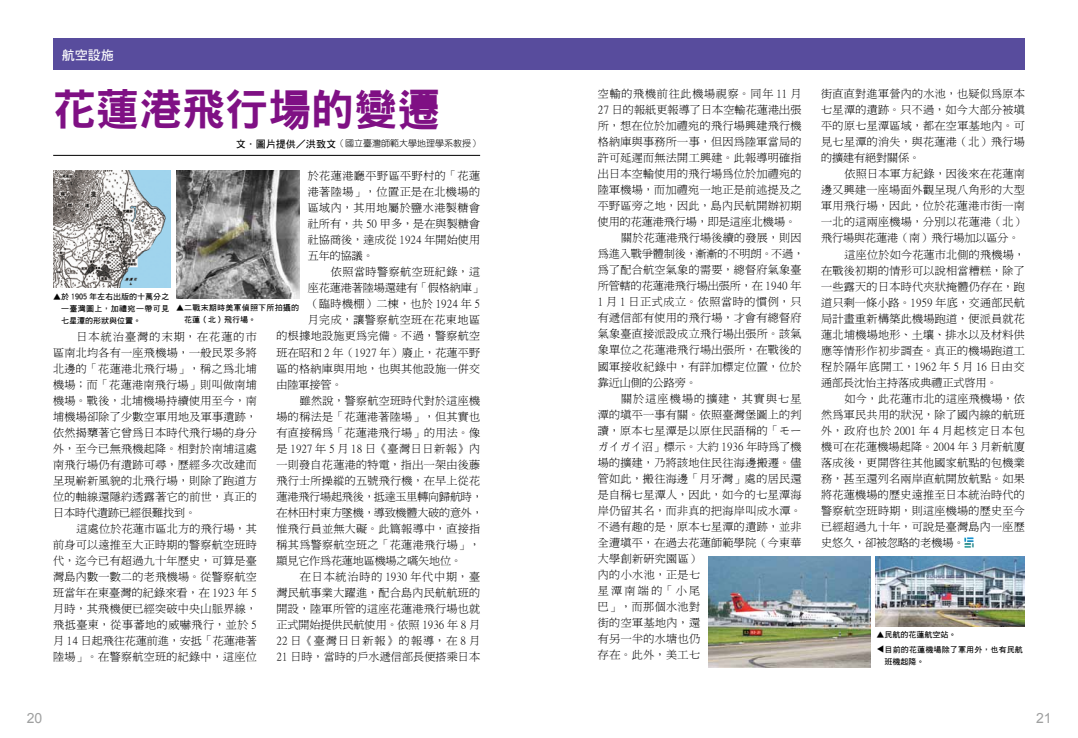
<style>
.page{position:relative;width:1078px;height:738px;background:#fff}
.page>*{position:absolute;margin:0;border:0;box-sizing:border-box;transform-origin:0 0}
.t1{font:43px "DFN Hei W9 WINP BF";color:#7f1084}
.t2{font:14px "Arial";color:#9fa0a0}
.t3{font:13px "DF Hei W7 WIN BF";color:#fff}
.t4{font:11px/16px "Ming Li U";letter-spacing:.03em;color:#000;text-align:justify}
.t5{font:11px "Ming Li U";color:#000}
.t6{font:11px "Ming Li U";letter-spacing:-.01em;color:#000}
.t7{font:11px "Ming Li U";letter-spacing:.06em;color:#000}
.t8{font:11px "Ming Li U";letter-spacing:.105em;color:#000}
.t9{font:11px "Ming Li U";letter-spacing:.05em;color:#000}
.t10{font:11px "Ming Li U";letter-spacing:.08em;color:#000}
.t11{font:11px "Ming Li U";letter-spacing:.09em;color:#000}
.t12{font:11px "Ming Li U";letter-spacing:.075em;color:#000}
.t13{font:11px "Ming Li U";letter-spacing:.085em;color:#000}
.t14{font:9px "DF Yuan W3 WIN BF";color:#000}
.t15{font:8px/12px "DF Hei W7 WIN BF";letter-spacing:.02em;color:#000}
.t16{font:8px "DF Hei W7 WIN BF";color:#000}
.s1{font-family:"DF Hei W7 WIN BF";font-size:10px}
</style>
<div class="page">
<hr style="left:53px;top:155px;width:427px;height:1px;background:#000">
<div style="left:53px;top:39px;width:971px;height:31px;background:#584c9d"></div>
<svg style="left:964px;top:537px;width:9px;height:10px"></svg>
<img style="left:53px;top:170px;width:118px;height:117px">
<img style="left:176px;top:170px;width:123px;height:128px">
<img style="left:708px;top:556px;width:162px;height:110px">
<img style="left:875px;top:556px;width:149px;height:69px">
<p class="t3" style="left:62px;top:48px;width:54px">航空設施</p>
<h1 class="t1" style="left:53px;top:88px;width:388px">花蓮港飛行場的變遷</h1>
<p class="t14" style="left:236px;top:139px;width:245px"><span class="s1">文．圖片提供／洪致文</span>（國立臺灣師範大學地理學系教授）</p>
<p class="t4" style="left:307px;top:168px;width:174px">於花蓮港廳平野區平野村的「花蓮港著陸場」，位置正是在北機場的區域內，其用地屬於鹽水港製糖會社所有，共 50 甲多，是在與製糖會社協商後，達成從 1924 年開始使用五年的協議。</p>
<p class="t9" style="left:331px;top:266px;width:151px">依照當時警察航空班紀錄，這</p>
<p class="t5" style="left:307px;top:282px;width:177px">座花蓮港著陸場還建有「假格納庫」</p>
<p class="t4" style="left:307px;top:296px;width:174px">（臨時機棚）二棟，也於 1924 年 5</p>
<p class="t9" style="left:307px;top:314px;width:174px">月完成，讓警察航空班在花東地區</p>
<p class="t4" style="left:276px;top:328px;width:205px">的根據地設施更為完備。不過，警察航空</p>
<p class="t4" style="left:276px;top:344px;width:205px">班在昭和 2 年（1927 年）廢止，花蓮平野</p>
<p class="t4" style="left:276px;top:360px;width:205px">區的格納庫與用地，也與其他設施一併交</p>
<p class="t4" style="left:276px;top:376px;width:67px">由陸軍接管。</p>
<p class="t4" style="left:300px;top:392px;width:182px">雖然說，警察航空班時代對於這座機</p>
<p class="t4" style="left:276px;top:408px;width:205px">場的稱法是「花蓮港著陸場」，但其實也</p>
<p class="t4" style="left:276px;top:424px;width:205px">有直接稱為「花蓮港飛行場」的用法。像</p>
<p class="t7" style="left:276px;top:442px;width:205px">是 1927 年 5 月 18 日《臺灣日日新報》內</p>
<p class="t4" style="left:276px;top:456px;width:205px">一則發自花蓮港的特電，指出一架由後藤</p>
<p class="t4" style="left:276px;top:472px;width:205px">飛行士所操縱的五號飛行機，在早上從花</p>
<p class="t6" style="left:276px;top:490px;width:208px">蓮港飛行場起飛後，抵達玉里轉向歸航時，</p>
<p class="t6" style="left:276px;top:506px;width:208px">在林田村東方墜機，導致機體大破的意外，</p>
<p class="t4" style="left:276px;top:520px;width:205px">惟飛行員並無大礙。此篇報導中，直接指</p>
<p class="t4" style="left:276px;top:536px;width:205px">稱其為警察航空班之「花蓮港飛行場」，</p>
<p class="t6" style="left:276px;top:554px;width:187px">顯見它作為花蓮地區機場之嚆矢地位。</p>
<p class="t13" style="left:300px;top:570px;width:182px">在日本統治時的 1930 年代中期，臺</p>
<p class="t4" style="left:276px;top:584px;width:205px">灣民航事業大躍進，配合島內民航航班的</p>
<p class="t4" style="left:276px;top:600px;width:205px">開設，陸軍所管的這座花蓮港飛行場也就</p>
<p class="t5" style="left:276px;top:618px;width:205px">正式開始提供民航使用。依照 1936 年 8 月</p>
<p class="t8" style="left:276px;top:634px;width:205px">22 日《臺灣日日新報》的報導，在 8 月</p>
<p class="t4" style="left:276px;top:648px;width:205px">21 日時，當時的戶水遞信部長便搭乘日本</p>
<p class="t15" style="left:61px;top:290px;width:109px;text-align:justify;text-indent:-8px">▲於 1905 年左右出版的十萬分之一臺灣圖上，加禮宛一帶可見七星潭的形狀與位置。</p>
<p class="t15" style="left:184px;top:301px;width:117px;text-indent:-8px">▲二戰末期時美軍偵照下所拍攝的花蓮 ( 北 ) 飛行場。</p>
<p class="t4" style="left:53px;top:328px;width:205px;text-indent:23px">日本統治臺灣的末期，在花蓮的市區南北均各有一座飛機場，一般民眾多將北邊的「花蓮港北飛行場」，稱之為北埔機場；而「花蓮港南飛行場」則叫做南埔機場。戰後，北埔機場持續使用至今，南埔機場卻除了少數空軍用地及軍事遺跡，依然揭櫫著它曾為日本時代飛行場的身分外，至今已無飛機起降。相對於南埔這處南飛行場仍有遺跡可尋，歷經多次改建而呈現嶄新風貌的北飛行場，則除了跑道方位的軸線還隱約透露著它的前世，真正的日本時代遺跡已經很難找到。</p>
<p class="t4" style="left:53px;top:520px;width:205px;text-indent:23px">這處位於花蓮市區北方的飛行場，其前身可以遠推至大正時期的警察航空班時代，迄今已有超過九十年歷史，可算是臺灣島內數一數二的老飛機場。從警察航空班當年在東臺灣的紀錄來看，在 1923 年 5月時，其飛機便已經突破中央山脈界線，飛抵臺東，從事蕃地的威嚇飛行，並於 5月 14 日起飛往花蓮前進，安抵「花蓮港著陸場」。在警察航空班的紀錄中，這座位</p>
<p class="t12" style="left:597px;top:88px;width:205px">空輸的飛機前往此機場視察。同年 11 月</p>
<p class="t4" style="left:597px;top:102px;width:205px">27 日的報紙更報導了日本空輸花蓮港出張</p>
<p class="t4" style="left:597px;top:118px;width:205px">所，想在位於加禮宛的飛行場興建飛行機</p>
<p class="t4" style="left:597px;top:134px;width:205px">格納庫與事務所一事，但因為陸軍當局的</p>
<p class="t4" style="left:597px;top:150px;width:205px">許可延遲而無法開工興建。此報導明確指</p>
<p class="t4" style="left:597px;top:166px;width:205px">出日本空輸使用的飛行場為位於加禮宛的</p>
<p class="t4" style="left:597px;top:182px;width:205px">陸軍機場，而加禮宛一地正是前述提及之</p>
<p class="t4" style="left:597px;top:198px;width:205px">平野區旁之地，因此，島內民航開辦初期</p>
<p class="t5" style="left:597px;top:216px;width:199px">使用的花蓮港飛行場，即是這座北機場。</p>
<p class="t4" style="left:621px;top:230px;width:182px">關於花蓮港飛行場後續的發展，則因</p>
<p class="t5" style="left:597px;top:248px;width:208px">為進入戰爭體制後，漸漸的不明朗。不過，</p>
<p class="t4" style="left:597px;top:262px;width:205px">為了配合航空氣象的需要，總督府氣象臺</p>
<p class="t5" style="left:597px;top:280px;width:205px">所管轄的花蓮港飛行場出張所，在 1940 年</p>
<p class="t7" style="left:597px;top:296px;width:205px">1 月 1 日正式成立。依照當時的慣例，只</p>
<p class="t4" style="left:597px;top:310px;width:205px">有遞信部有使用的飛行場，才會有總督府</p>
<p class="t4" style="left:597px;top:326px;width:205px">氣象臺直接派設成立飛行場出張所。該氣</p>
<p class="t4" style="left:597px;top:342px;width:205px">象單位之花蓮港飛行場出張所，在戰後的</p>
<p class="t4" style="left:597px;top:358px;width:205px">國軍接收紀錄中，有詳加標定位置，位於</p>
<p class="t5" style="left:597px;top:376px;width:100px">靠近山側的公路旁。</p>
<p class="t8" style="left:621px;top:392px;width:182px">關於這座機場的擴建，其實與七星</p>
<p class="t4" style="left:597px;top:406px;width:205px">潭的填平一事有關。依照臺灣堡圖上的判</p>
<p class="t4" style="left:597px;top:422px;width:205px">讀，原本七星潭是以原住民語稱的「モー</p>
<p class="t5" style="left:597px;top:440px;width:205px">ガイガイ沼」標示。大約 1936 年時為了機</p>
<p class="t4" style="left:597px;top:454px;width:205px">場的擴建，乃將該地住民往海邊搬遷。儘</p>
<p class="t4" style="left:597px;top:470px;width:205px">管如此，搬往海邊「月牙灣」處的居民還</p>
<p class="t4" style="left:597px;top:486px;width:205px">是自稱七星潭人，因此，如今的七星潭海</p>
<p class="t4" style="left:597px;top:502px;width:205px">岸仍留其名，而非真的把海岸叫成水潭。</p>
<p class="t4" style="left:597px;top:518px;width:205px">不過有趣的是，原本七星潭的遺跡，並非</p>
<p class="t4" style="left:597px;top:534px;width:205px">全遭填平，在過去花蓮師範學院（今東華</p>
<p class="t4" style="left:597px;top:550px;width:104px">大學創新研究園區）</p>
<p class="t4" style="left:597px;top:566px;width:104px">內的小水池，正是七</p>
<p class="t4" style="left:597px;top:582px;width:104px">星潭南端的「小尾</p>
<p class="t4" style="left:597px;top:598px;width:104px">巴」，而那個水池對</p>
<p class="t4" style="left:597px;top:614px;width:104px">街的空軍基地內，還</p>
<p class="t4" style="left:597px;top:630px;width:104px">有另一半的水塘也仍</p>
<p class="t4" style="left:597px;top:646px;width:104px">存在。此外，美工七</p>
<p class="t4" style="left:821px;top:86px;width:205px">街直直對進軍營內的水池，也疑似為原本七星潭的遺跡。只不過，如今大部分被填平的原七星潭區域，都在空軍基地內。可見七星潭的消失，與花蓮港（北）飛行場的擴建有絕對關係。</p>
<p class="t4" style="left:844px;top:166px;width:182px">依照日本軍方紀錄，因後來在花蓮南</p>
<p class="t4" style="left:821px;top:182px;width:205px">邊又興建一座場面外觀呈現八角形的大型</p>
<p class="t4" style="left:821px;top:198px;width:205px">軍用飛行場，因此，位於花蓮港市街一南</p>
<p class="t4" style="left:821px;top:214px;width:205px">一北的這兩座機場，分別以花蓮港（北）</p>
<p class="t5" style="left:821px;top:232px;width:199px">飛行場與花蓮港（南）飛行場加以區分。</p>
<p class="t4" style="left:844px;top:246px;width:182px">這座位於如今花蓮市北側的飛機場，</p>
<p class="t4" style="left:821px;top:262px;width:205px">在戰後初期的情形可以說相當糟糕，除了</p>
<p class="t4" style="left:821px;top:278px;width:205px">一些露天的日本時代夾狀掩體仍存在，跑</p>
<p class="t4" style="left:821px;top:294px;width:205px">道只剩一條小路。1959 年底，交通部民航</p>
<p class="t4" style="left:821px;top:310px;width:205px">局計畫重新構築此機場跑道，便派員就花</p>
<p class="t4" style="left:821px;top:326px;width:205px">蓮北埔機場地形、土壤、排水以及材料供</p>
<p class="t4" style="left:821px;top:342px;width:205px">應等情形作初步調查。真正的機場跑道工</p>
<p class="t10" style="left:821px;top:360px;width:205px">程於隔年底開工，1962 年 5 月 16 日由交</p>
<p class="t5" style="left:821px;top:376px;width:177px">通部長沈怡主持落成典禮正式啟用。</p>
<p class="t4" style="left:844px;top:390px;width:182px">如今，此花蓮市北的這座飛機場，依</p>
<p class="t4" style="left:821px;top:406px;width:205px">然為軍民共用的狀況，除了國內線的航班</p>
<p class="t11" style="left:821px;top:424px;width:205px">外，政府也於 2001 年 4 月起核定日本包</p>
<p class="t4" style="left:821px;top:438px;width:205px">機可在花蓮機場起降。2004 年 3 月新航廈</p>
<p class="t4" style="left:821px;top:454px;width:205px">落成後，更開啟往其他國家航點的包機業</p>
<p class="t4" style="left:821px;top:470px;width:205px">務，甚至還列名兩岸直航開放航點。如果</p>
<p class="t4" style="left:821px;top:486px;width:205px">將花蓮機場的歷史遠推至日本統治時代的</p>
<p class="t4" style="left:821px;top:502px;width:205px">警察航空班時期，則這座機場的歷史至今</p>
<p class="t4" style="left:821px;top:518px;width:205px">已經超過九十年，可說是臺灣島內一座歷</p>
<p class="t5" style="left:821px;top:536px;width:144px">史悠久，卻被忽略的老機場。</p>
<p class="t16" style="left:876px;top:630px;width:81px">▲民航的花蓮航空站。</p>
<p class="t15" style="left:874px;top:653px;width:9px;rotate:-90deg">▲</p>
<p class="t15" style="left:884px;top:643px;width:140px">目前的花蓮機場除了軍用外，也有民航班機起降。</p>
<p class="t2" style="left:27px;top:708px;width:17px">20</p>
<p class="t2" style="left:1035px;top:708px;width:17px">21</p>
</div>
